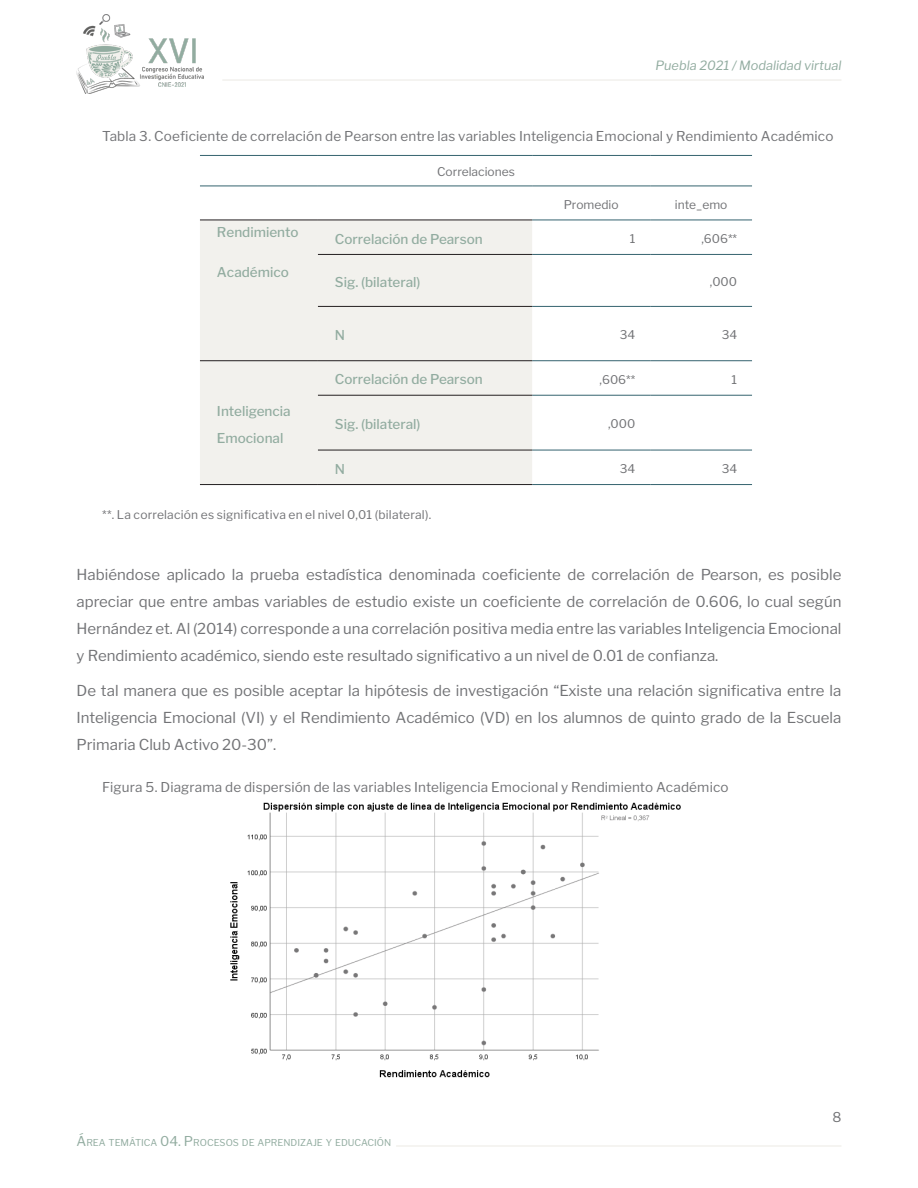
<style>
.page{position:relative;width:918px;height:1188px;background:#fff}
.page>*{position:absolute;margin:0;border:0;box-sizing:border-box;transform-origin:0 0}
.parrafo_general{font:15px/27px "Libre Franklin";color:#727376;text-align:justify}
.PIES_DE_IMAGEN{font:13.5px "Libre Franklin";letter-spacing:.01em;color:#727376}
.Cuerpo_tabla_a_la_iz{font:500 13.5px/27px "Libre Franklin";color:#92aca0}
.t1{font:13.5px "Libre Franklin";color:#727376}
.t2{font:italic 12.75px "Libre Franklin";color:#92aca0}
.Cuerpo_tabla_a_la_iz-2{font:12px "Libre Franklin";color:#727376}
.PIES_DE_IMAGEN-2{font:12px "Libre Franklin";letter-spacing:.015em;color:#727376}
.t3{font:9.45px "Libre Franklin";color:#92aca0}
.s1{font-size:13.5px}
</style>
<div class="page">
<hr style="left:222px;top:79px;width:619px;height:2px;background:#f2f1ed">
<img style="left:77px;top:15px;width:126px;height:79px">
<hr style="left:396px;top:1145px;width:445px;height:2px;background:#f2f1ed">
<div style="left:200px;top:221px;width:332px;height:263px;background:#f2f1ed"></div>
<hr style="left:200px;top:186px;width:118px;height:1px;background:#35636f">
<hr style="left:318px;top:186px;width:214px;height:1px;background:#35636f">
<hr style="left:532px;top:186px;width:118px;height:1px;background:#35636f">
<hr style="left:650px;top:186px;width:102px;height:1px;background:#35636f">
<hr style="left:532px;top:220px;width:118px;height:1px;background:#35636f">
<hr style="left:650px;top:220px;width:102px;height:1px;background:#35636f">
<hr style="left:532px;top:254px;width:118px;height:1px;background:#35636f">
<hr style="left:650px;top:254px;width:102px;height:1px;background:#35636f">
<hr style="left:532px;top:306px;width:118px;height:1px;background:#35636f">
<hr style="left:650px;top:306px;width:102px;height:1px;background:#35636f">
<hr style="left:532px;top:360px;width:118px;height:1px;background:#35636f">
<hr style="left:650px;top:360px;width:102px;height:1px;background:#35636f">
<hr style="left:532px;top:395px;width:118px;height:1px;background:#35636f">
<hr style="left:650px;top:395px;width:102px;height:1px;background:#35636f">
<hr style="left:532px;top:450px;width:118px;height:1px;background:#35636f">
<hr style="left:650px;top:450px;width:102px;height:1px;background:#35636f">
<hr style="left:318px;top:254px;width:214px;height:1px;background:#231f20">
<hr style="left:318px;top:306px;width:214px;height:1px;background:#231f20">
<hr style="left:200px;top:360px;width:118px;height:1px;background:#231f20">
<hr style="left:318px;top:360px;width:214px;height:1px;background:#231f20">
<hr style="left:318px;top:395px;width:214px;height:1px;background:#231f20">
<hr style="left:318px;top:450px;width:214px;height:1px;background:#231f20">
<hr style="left:200px;top:155px;width:118px;height:1px;background:#35636f">
<hr style="left:318px;top:155px;width:214px;height:1px;background:#35636f">
<hr style="left:532px;top:155px;width:118px;height:1px;background:#35636f">
<hr style="left:650px;top:155px;width:102px;height:1px;background:#35636f">
<hr style="left:532px;top:484px;width:118px;height:1px;background:#35636f">
<hr style="left:650px;top:484px;width:102px;height:1px;background:#35636f">
<hr style="left:200px;top:220px;width:118px;height:1px;background:#231f20">
<hr style="left:318px;top:220px;width:214px;height:1px;background:#231f20">
<hr style="left:200px;top:484px;width:118px;height:1px;background:#231f20">
<hr style="left:318px;top:484px;width:214px;height:1px;background:#231f20">
<img style="left:230px;top:802px;width:451px;height:276px">
<p class="t2" style="left:655px;top:58px;width:187px">Puebla 2021 / Modalidad virtual</p>
<p class="PIES_DE_IMAGEN" style="left:102px;top:128px;width:733px">Tabla 3. Coeficiente de correlación de Pearson entre las variables Inteligencia Emocional y Rendimiento Académico</p>
<p class="Cuerpo_tabla_a_la_iz-2" style="left:437px;top:165px;width:79px">Correlaciones</p>
<p class="Cuerpo_tabla_a_la_iz-2" style="left:564px;top:197px;width:56px">Promedio</p>
<p class="Cuerpo_tabla_a_la_iz-2" style="left:675px;top:197px;width:54px">inte_emo</p>
<p class="Cuerpo_tabla_a_la_iz" style="left:217px;top:219px;width:83px">Rendimiento</p>
<p class="Cuerpo_tabla_a_la_iz" style="left:217px;top:259px;width:73px">Académico</p>
<p class="Cuerpo_tabla_a_la_iz" style="left:335px;top:225px;width:149px">Correlación de Pearson</p>
<p class="Cuerpo_tabla_a_la_iz-2" style="left:630px;top:231px;width:7px">1</p>
<p class="Cuerpo_tabla_a_la_iz-2" style="left:701px;top:231px;width:37px">,606**</p>
<p class="Cuerpo_tabla_a_la_iz" style="left:335px;top:269px;width:87px">Sig. (bilateral)</p>
<p class="Cuerpo_tabla_a_la_iz-2" style="left:710px;top:275px;width:29px">,000</p>
<p class="Cuerpo_tabla_a_la_iz" style="left:335px;top:322px;width:12px">N</p>
<p class="Cuerpo_tabla_a_la_iz-2" style="left:620px;top:328px;width:17px">34</p>
<p class="Cuerpo_tabla_a_la_iz-2" style="left:722px;top:328px;width:17px">34</p>
<p class="Cuerpo_tabla_a_la_iz" style="left:335px;top:366px;width:149px">Correlación de Pearson</p>
<p class="Cuerpo_tabla_a_la_iz-2" style="left:600px;top:372px;width:37px">,606**</p>
<p class="Cuerpo_tabla_a_la_iz-2" style="left:732px;top:372px;width:7px">1</p>
<p class="Cuerpo_tabla_a_la_iz" style="left:335px;top:411px;width:87px">Sig. (bilateral)</p>
<p class="Cuerpo_tabla_a_la_iz-2" style="left:608px;top:417px;width:29px">,000</p>
<p class="Cuerpo_tabla_a_la_iz" style="left:335px;top:455px;width:12px">N</p>
<p class="Cuerpo_tabla_a_la_iz-2" style="left:620px;top:462px;width:17px">34</p>
<p class="Cuerpo_tabla_a_la_iz-2" style="left:722px;top:462px;width:17px">34</p>
<p class="PIES_DE_IMAGEN-2" style="left:102px;top:507px;width:331px">**. La correlación es significativa en el nivel 0,01 (bilateral).</p>
<p class="Cuerpo_tabla_a_la_iz" style="left:217px;top:397px;width:75px">Inteligencia<br>Emocional</p>
<p class="parrafo_general" style="left:77px;top:561px;width:766px">Habiéndose aplicado la prueba estadística denominada coeficiente de correlación de Pearson, es posible apreciar que entre ambas variables de estudio existe un coeficiente de correlación de 0.606, lo cual según Hernández et. Al (2014) corresponde a una correlación positiva media entre las variables Inteligencia Emocional y Rendimiento académico, siendo este resultado significativo a un nivel de 0.01 de confianza.</p>
<p class="parrafo_general" style="left:77px;top:677px;width:766px">De tal manera que es posible aceptar la hipótesis de investigación “Existe una relación significativa entre la Inteligencia Emocional (VI) y el Rendimiento Académico (VD) en los alumnos de quinto grado de la Escuela Primaria Club Activo 20-30”.</p>
<p class="PIES_DE_IMAGEN" style="left:102px;top:779px;width:628px">Figura 5. Diagrama de dispersión de las variables Inteligencia Emocional y Rendimiento Académico</p>
<p class="t3" style="left:77px;top:1137px;width:316px"><span class="s1">Á</span>REA TEMÁTICA <span class="s1">04. P</span>ROCESOS DE APRENDIZAJE Y EDUCACIÓN</p>
<p class="t1" style="left:832px;top:1109px;width:11px">8</p>
</div>
